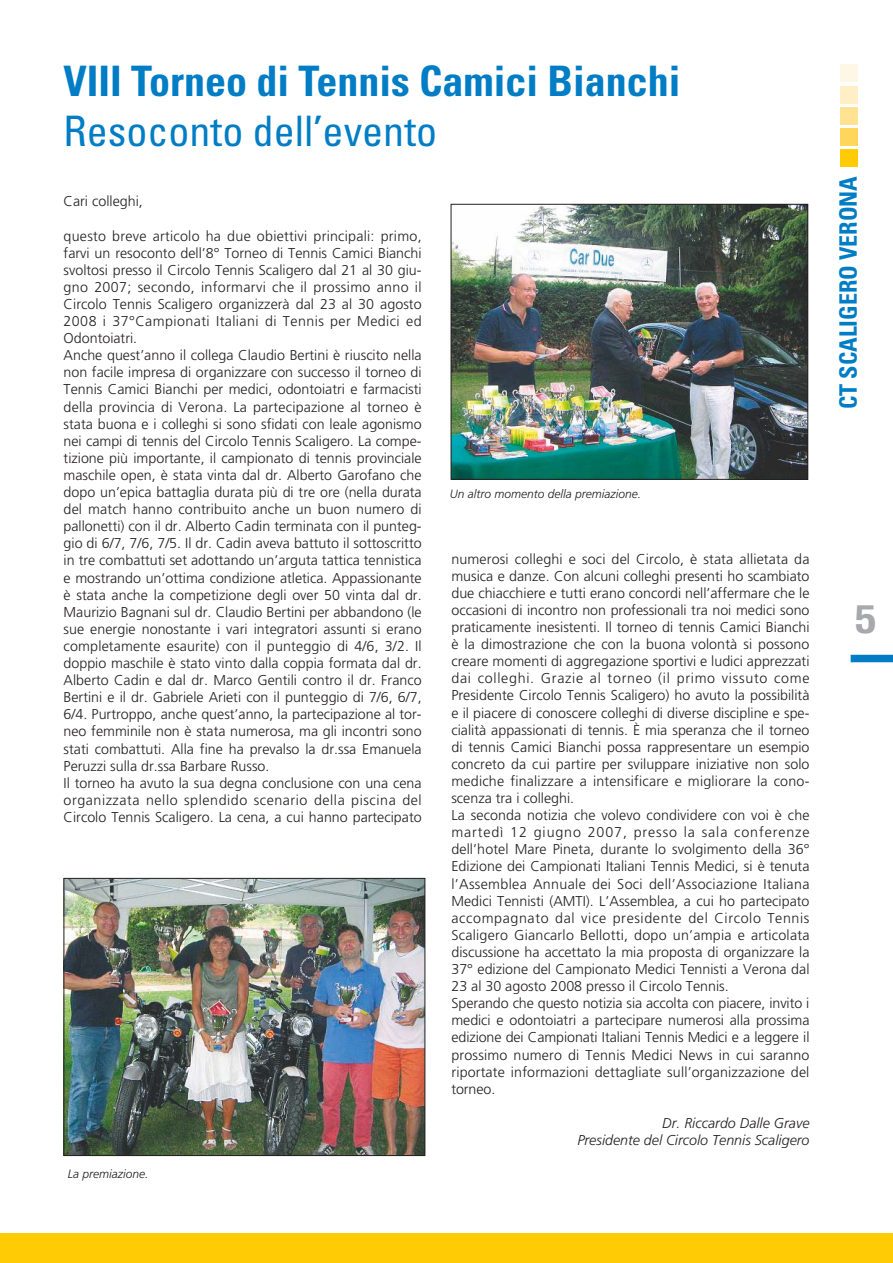
<style>
.page{position:relative;width:893px;height:1263px;background:#fff}
.page>*{position:absolute;margin:0;border:0;box-sizing:border-box;transform-origin:0 0}
.t1{font:700 condensed 42px "Univers";color:#007dc5}
.t2{font:condensed 42px "Univers";color:#007dc5}
.t3{font:700 condensed 37.5px "Helvetica";color:#a7a9ac;scale:1.2 1}
.t4{font:700 condensed 24px "Univers";color:#007dc5}
.t5{font:300 14.25px/17.1px "Frutiger";color:#231f20}
.t6{font:italic 300 14.25px/17.1px "Frutiger";color:#231f20;text-align:right}
.t7{font:italic 300 12px "Frutiger";color:#231f20}
</style>
<div class="page">
<div style="left:840px;top:150px;width:17px;height:17px;background:#ffcb04"></div>
<div style="left:840px;top:129px;width:17px;height:17px;background:#ffd65c"></div>
<div style="left:840px;top:107px;width:17px;height:17px;background:#ffe292"></div>
<div style="left:840px;top:86px;width:17px;height:17px;background:#ffeec6"></div>
<div style="left:840px;top:65px;width:17px;height:17px;background:#fff7e5"></div>
<div style="left:0;top:1233px;width:892px;height:30px;background:#ffcb04"></div>
<div style="left:850px;top:655px;width:42px;height:7px;background:#007dc5"></div>
<img style="left:66px;top:880px;width:357px;height:274px">
<div style="left:64px;top:878px;width:361px;height:278px;border:1px solid #231f20"></div>
<img style="left:453px;top:206px;width:353px;height:272px">
<div style="left:451px;top:204px;width:357px;height:276px;border:1px solid #231f20"></div>
<h1 class="t1" style="left:64px;top:66px;width:618px">VIII Torneo di Tennis Camici Bianchi</h1>
<h1 class="t2" style="left:64px;top:116px;width:375px">Resoconto dell’evento</h1>
<p class="t5" style="left:64px;top:194px;width:81px">Cari colleghi,</p>
<p class="t5" style="left:64px;top:228px;width:359px">questo breve articolo ha due obiettivi principali: primo, farvi un resoconto dell’8° Torneo di Tennis Camici Bianchi svoltosi presso il Circolo Tennis Scaligero dal 21 al 30 giu&shy;gno 2007; secondo, informarvi che il prossimo anno il Circolo Tennis Scaligero organizzerà dal 23 al 30 agosto 2008 i 37°Campionati Italiani di Tennis per Medici ed Odontoiatri.<br>Anche quest’anno il collega Claudio Bertini è riuscito nella non facile impresa di organizzare con successo il torneo di Tennis Camici Bianchi per medici, odontoiatri e farmacisti della provincia di Verona. La partecipazione al torneo è stata buona e i colleghi si sono sfidati con leale agonismo nei campi di tennis del Circolo Tennis Scaligero. La compe&shy;tizione più importante, il campionato di tennis provinciale maschile open, è stata vinta dal dr. Alberto Garofano che dopo un’epica battaglia durata più di tre ore (nella durata del match hanno contribuito anche un buon numero di pallonetti) con il dr. Alberto Cadin terminata con il punteg&shy;gio di 6/7, 7/6, 7/5. Il dr. Cadin aveva battuto il sottoscritto in tre combattuti set adottando un’arguta tattica tennistica e mostrando un’ottima condizione atletica. Appassionante è stata anche la competizione degli over 50 vinta dal dr.<br>Maurizio Bagnani sul dr. Claudio Bertini per abbandono (le sue energie nonostante i vari integratori assunti si erano completamente esaurite) con il punteggio di 4/6, 3/2. Il doppio maschile è stato vinto dalla coppia formata dal dr.<br>Alberto Cadin e dal dr. Marco Gentili contro il dr. Franco Bertini e il dr. Gabriele Arieti con il punteggio di 7/6, 6/7, 6/4. Purtroppo, anche quest’anno, la partecipazione al tor&shy;neo femminile non è stata numerosa, ma gli incontri sono stati combattuti. Alla fine ha prevalso la dr.ssa Emanuela Peruzzi sulla dr.ssa Barbare Russo.<br>Il torneo ha avuto la sua degna conclusione con una cena organizzata nello splendido scenario della piscina del Circolo Tennis Scaligero. La cena, a cui hanno partecipato</p>
<p class="t7" style="left:68px;top:1169px;width:82px">La premiazione.</p>
<p class="t7" style="left:449px;top:489px;width:193px">Un altro momento della premiazione.</p>
<p class="t5" style="left:451px;top:551px;width:359px">numerosi colleghi e soci del Circolo, è stata allietata da musica e danze. Con alcuni colleghi presenti ho scambiato due chiacchiere e tutti erano concordi nell’affermare che le occasioni di incontro non professionali tra noi medici sono praticamente inesistenti. Il torneo di tennis Camici Bianchi è la dimostrazione che con la buona volontà si possono creare momenti di aggregazione sportivi e ludici apprezzati dai colleghi. Grazie al torneo (il primo vissuto come Presidente Circolo Tennis Scaligero) ho avuto la possibilità e il piacere di conoscere colleghi di diverse discipline e spe&shy;cialità appassionati di tennis. È mia speranza che il torneo di tennis Camici Bianchi possa rappresentare un esempio concreto da cui partire per sviluppare iniziative non solo mediche finalizzare a intensificare e migliorare la cono&shy;scenza tra i colleghi.<br>La seconda notizia che volevo condividere con voi è che martedì 12 giugno 2007, presso la sala conferenze dell’hotel Mare Pineta, durante lo svolgimento della 36° Edizione dei Campionati Italiani Tennis Medici, si è tenuta l’Assemblea Annuale dei Soci dell’Associazione Italiana Medici Tennisti (AMTI). L’Assemblea, a cui ho partecipato accompagnato dal vice presidente del Circolo Tennis Scaligero Giancarlo Bellotti, dopo un’ampia e articolata discussione ha accettato la mia proposta di organizzare la 37° edizione del Campionato Medici Tennisti a Verona dal 23 al 30 agosto 2008 presso il Circolo Tennis.<br>Sperando che questo notizia sia accolta con piacere, invito i medici e odontoiatri a partecipare numerosi alla prossima edizione dei Campionati Italiani Tennis Medici e a leggere il prossimo numero di Tennis Medici News in cui saranno riportate informazioni dettagliate sull’organizzazione del torneo.</p>
<p class="t6" style="left:577px;top:1116px;width:233px">Dr. Riccardo Dalle Grave<br>Presidente del Circolo Tennis Scaligero</p>
<h3 class="t4" style="left:839px;top:409px;width:235px;rotate:-90deg">CT SCALIGERO VERONA</h3>
<h2 class="t3" style="left:854px;top:605px;width:20px">5</h2>
</div>
